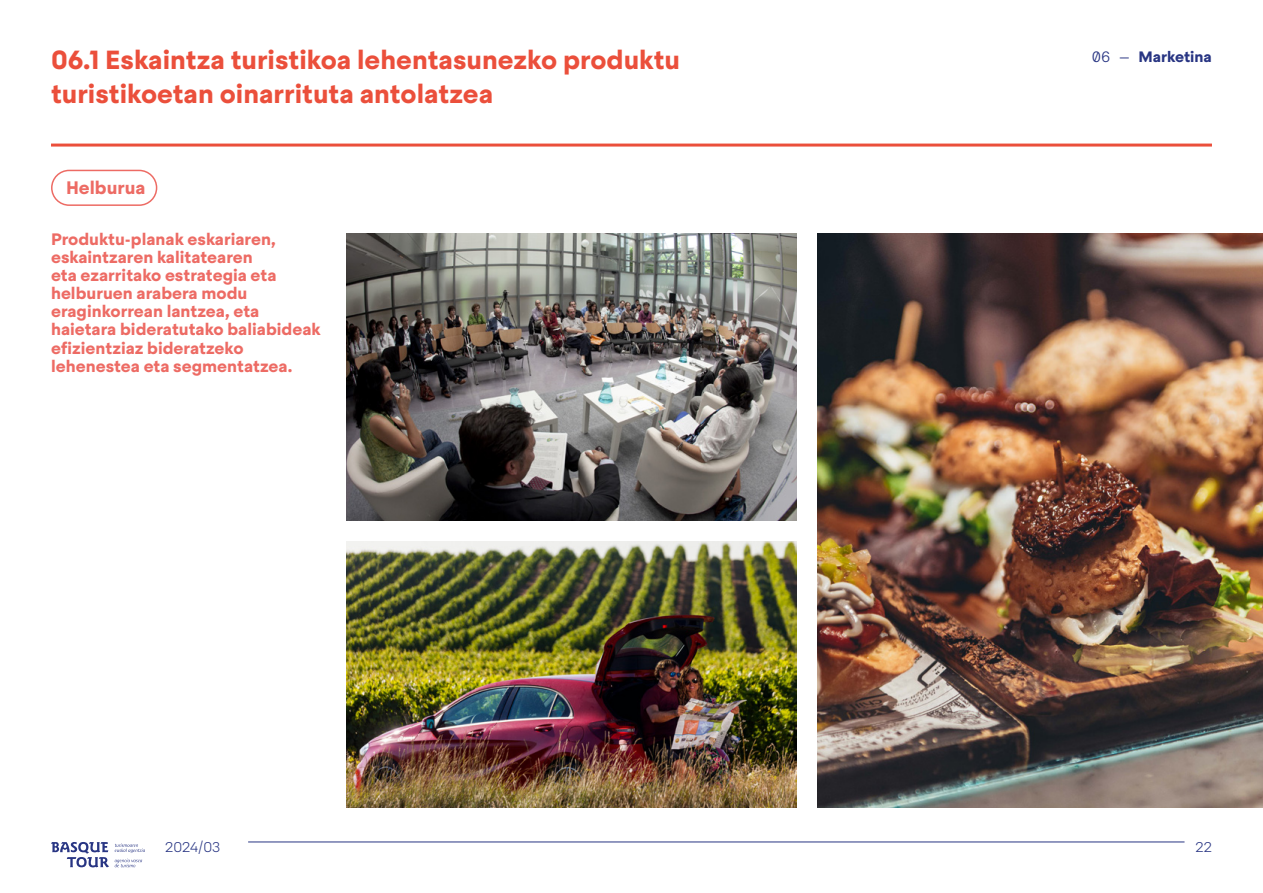
<style>
.page{position:relative;width:1263px;height:893px;background:#fff}
.page>*{position:absolute;margin:0;border:0;box-sizing:border-box;transform-origin:0 0}
.t1{font:700 26.1px/34px "Steradian";color:#eb4f3b}
.t2{font:700 18px "Steradian";color:#ed6b64}
.t3{font:700 16.5px/18px "Steradian";color:#ed6b64}
.t4{font:700 15px "Steradian";color:#283583}
.t5{font:200 14.1px "Steradian";color:#283583}
.s1{font-family:"Approach Mono";font-weight:300}
</style>
<div class="page">
<hr style="left:51px;top:144px;width:1161px;height:3px;background:#eb4f3b">
<img style="left:347px;top:234px;width:450px;height:287px">
<img style="left:347px;top:541px;width:450px;height:267px">
<img style="left:818px;top:234px;width:445px;height:574px">
<div style="left:51px;top:170px;width:106px;height:36px;border:2px solid #ed6b64;border-radius:17px"></div>
<hr style="left:248px;top:841px;width:936px;height:1px;background:#283583">
<svg style="left:115px;top:859px;width:27px;height:8px"></svg>
<svg style="left:115px;top:843px;width:30px;height:10px"></svg>
<svg style="left:51px;top:842px;width:58px;height:25px"></svg>
<h1 class="t1" style="left:51px;top:43px;width:631px">06.1 Eskaintza turistikoa lehentasunezko produktu turistikoetan oinarrituta antolatzea</h1>
<p class="t4" style="left:1092px;top:47px;width:121px"><span class="s1">06 —</span> Marketina</p>
<p class="t2" style="left:66px;top:177px;width:81px">Helburua</p>
<p class="t3" style="left:51px;top:231px;width:271px">Produktu-planak eskariaren, eskaintzaren kalitatearen<br>eta ezarritako estrategia eta helburuen arabera modu eraginkorrean lantzea, eta haietara bideratutako baliabideak efizientziaz bideratzeko lehenestea eta segmentatzea.</p>
<p class="t5" style="left:165px;top:838px;width:57px">2024/03</p>
<p class="t5" style="left:1195px;top:838px;width:18px">22</p>
</div>
